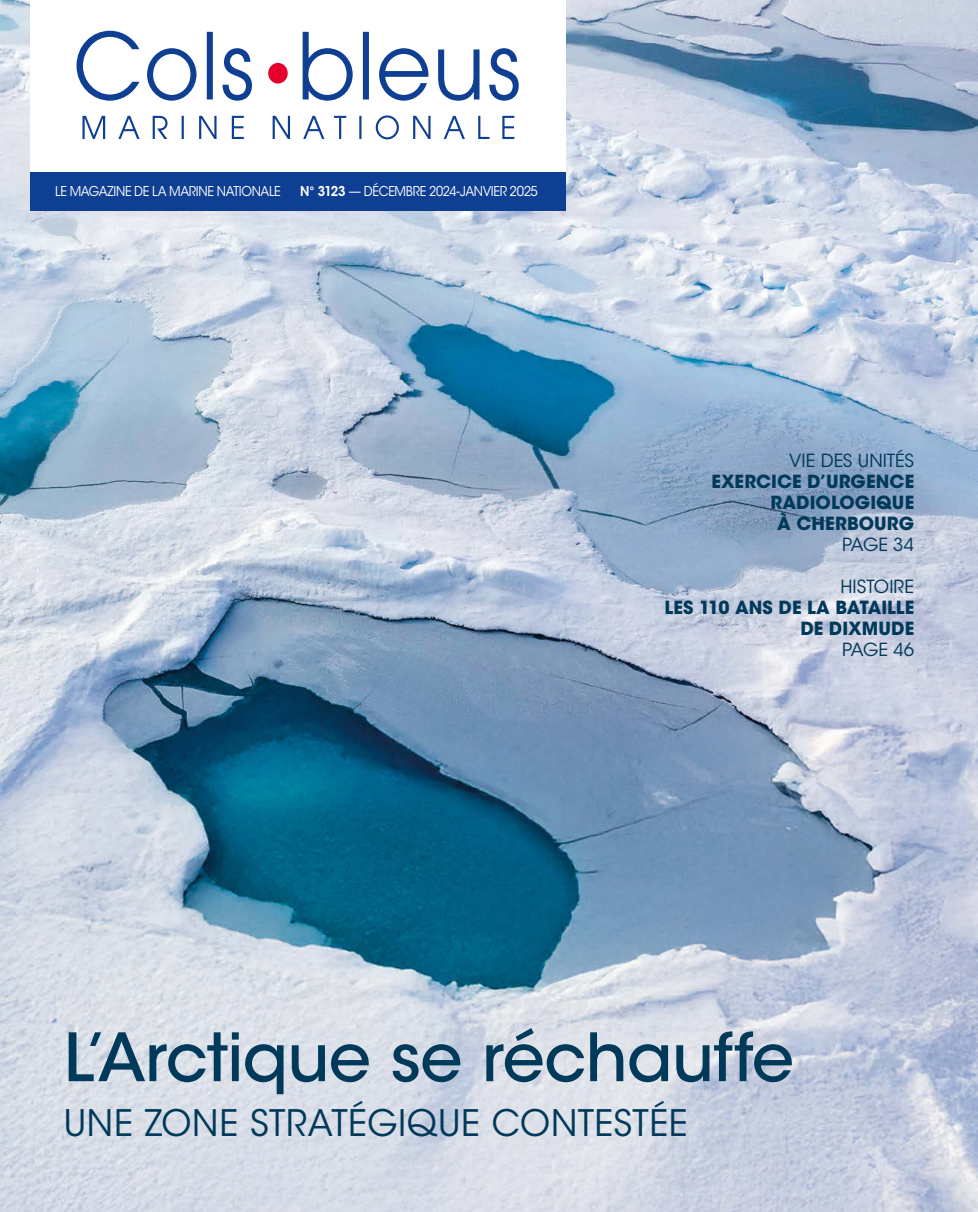
<style>
.page{position:relative;width:978px;height:1212px;background:#fff}
.page>*{position:absolute;margin:0;border:0;box-sizing:border-box;transform-origin:0 0}
.t1{font:500 66px "ITC Avant Garde Std";letter-spacing:-.01em;color:#003959}
.t2{font:36.3px "ITC Avant Garde Std";letter-spacing:.015em;color:#003959}
.t3{font:700 18px/21px "ITC Avant Garde Std";letter-spacing:.005em;color:#003959;text-align:right}
.t4{font:18px "ITC Avant Garde Std";color:#003959}
.t5{font:13.5px "ITC Avant Garde Std";letter-spacing:-.03em;color:#fff;scale:.92 1}
.s1{font-weight:600}
</style>
<div class="page">
<img style="left:1px;top:0;width:977px;height:1212px">
<div style="left:30px;top:0;width:536px;height:179px;background:#fff"></div>
<svg style="left:77px;top:31px;width:442px;height:70px"></svg>
<div style="left:268px;top:63px;width:20px;height:21px;background:#e4002b;border-radius:50%"></div>
<svg style="left:82px;top:115px;width:432px;height:24px"></svg>
<div style="left:30px;top:172px;width:536px;height:38px;background:#0f3f93"></div>
<img style="left:0;top:0;width:1px;height:1212px">
<svg style="left:11px;top:1210px;width:9px;height:2px"></svg>
<p class="t5" style="left:55px;top:183px;width:247px">LE MAGAZINE DE LA MARINE NATIONALE</p>
<p class="t5" style="left:300px;top:183px;width:260px"><span class="s1">N° 3123</span> — DÉCEMBRE 2024-JANVIER 2025</p>
<p class="t4" style="left:789px;top:449px;width:126px">VIE DES UNITÉS</p>
<p class="t3" style="left:711px;top:470px;width:204px">EXERCICE D’URGENCE<br>RADIOLOGIQUE<br>À CHERBOURG</p>
<p class="t4" style="left:842px;top:533px;width:74px">PAGE 34</p>
<p class="t4" style="left:840px;top:575px;width:75px">HISTOIRE</p>
<p class="t3" style="left:665px;top:596px;width:251px">LES 110 ANS DE LA BATAILLE<br>DE DIXMUDE</p>
<p class="t4" style="left:842px;top:638px;width:74px">PAGE 46</p>
<h1 class="t1" style="left:64px;top:1016px;width:732px">L’Arctique se réchauffe</h1>
<h2 class="t2" style="left:64px;top:1101px;width:626px">UNE ZONE STRATÉGIQUE CONTESTÉE</h2>
</div>
